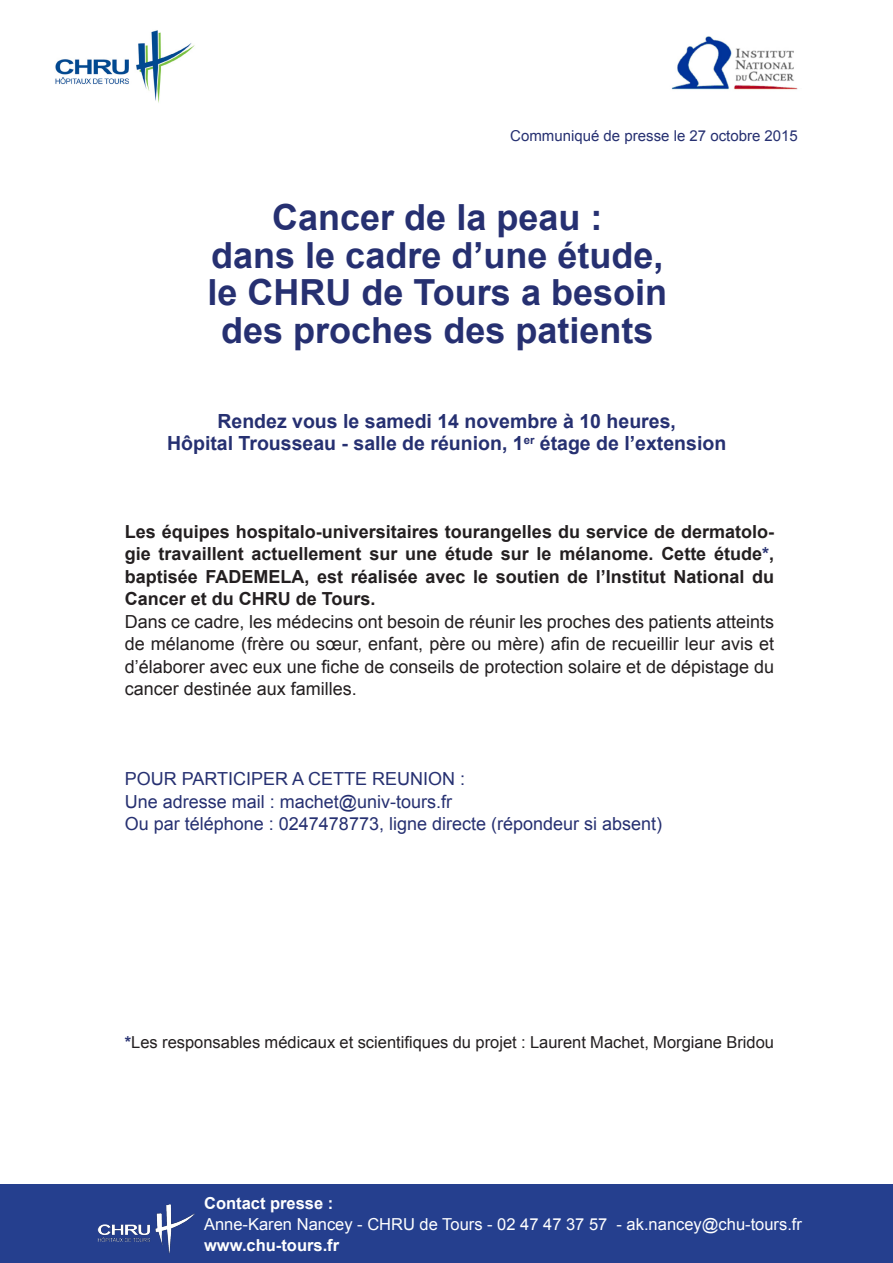
<style>
.page{position:relative;width:893px;height:1263px;background:#fff}
.page>*{position:absolute;margin:0;border:0;box-sizing:border-box;transform-origin:0 0}
.t1{font:700 36px/37.5px "Arial";color:#263071;text-align:center}
.t2{font:700 19.5px/22.5px "Arial";color:#263071;text-align:center}
.t3{font:18px/22.5px "Arial";color:#231f20;text-align:justify}
.t4{font:700 18px/22.5px "Arial";color:#231f20;text-align:justify}
.t5{font:18px/22.5px "Arial";color:#263071}
.t6{font:16.5px "Arial";color:#231f20}
.t7{font:16.5px "Arial";color:#fff}
.t8{font:700 16.5px "Arial";color:#fff}
.t9{font:15px "Arial";color:#263071}
.s1{color:#263071}
.s2{font-weight:700;color:#263071}
</style>
<div class="page">
<img style="left:55px;top:30px;width:140px;height:73px">
<img style="left:671px;top:36px;width:127px;height:54px">
<div style="left:0;top:1184px;width:893px;height:79px;background:#253f8e"></div>
<img style="left:97px;top:1204px;width:97px;height:50px">
<p class="t9" style="left:510px;top:126px;width:289px">Communiqué de presse le 27 octobre 2015</p>
<h1 class="t1" style="left:208px;top:200px;width:461px">Cancer de la peau :<br>dans le cadre d’une étude, le CHRU de Tours a besoin des proches des patients</h1>
<p class="t2" style="left:167px;top:410px;width:561px">Rendez vous le samedi 14 novembre à 10 heures,<br>Hôpital Trousseau - salle de réunion, 1<sup>er</sup> étage de l’extension</p>
<p class="t4" style="left:125px;top:521px;width:651px">Les équipes hospitalo-universitaires tourangelles du service de dermatolo&shy;gie travaillent actuellement sur une étude sur le mélanome. Cette étude<span class="s1">*</span>, baptisée FADEMELA, est réalisée avec le soutien de l’Institut National du Cancer et du CHRU de Tours.</p>
<p class="t3" style="left:125px;top:610px;width:651px">Dans ce cadre, les médecins ont besoin de réunir les proches des patients atteints de mélanome (frère ou sœur, enfant, père ou mère) afin de recueillir leur avis et d’élaborer avec eux une fiche de conseils de protection solaire et de dépistage du cancer destinée aux familles.</p>
<p class="t5" style="left:125px;top:768px;width:539px">POUR PARTICIPER A CETTE REUNION :<br>Une adresse mail : machet@univ-tours.fr<br>Ou par téléphone : 0247478773, ligne directe (répondeur si absent)</p>
<p class="t6" style="left:125px;top:1031px;width:651px"><span class="s2">*</span>Les responsables médicaux et scientifiques du projet : Laurent Machet, Morgiane Bridou</p>
<p class="t8" style="left:204px;top:1192px;width:131px">Contact presse :</p>
<p class="t7" style="left:204px;top:1213px;width:599px">Anne-Karen Nancey - CHRU de Tours - 02 47 47 37 57 - ak.nancey@chu-tours.fr</p>
<p class="t8" style="left:204px;top:1234px;width:137px">www.chu-tours.fr</p>
</div>
